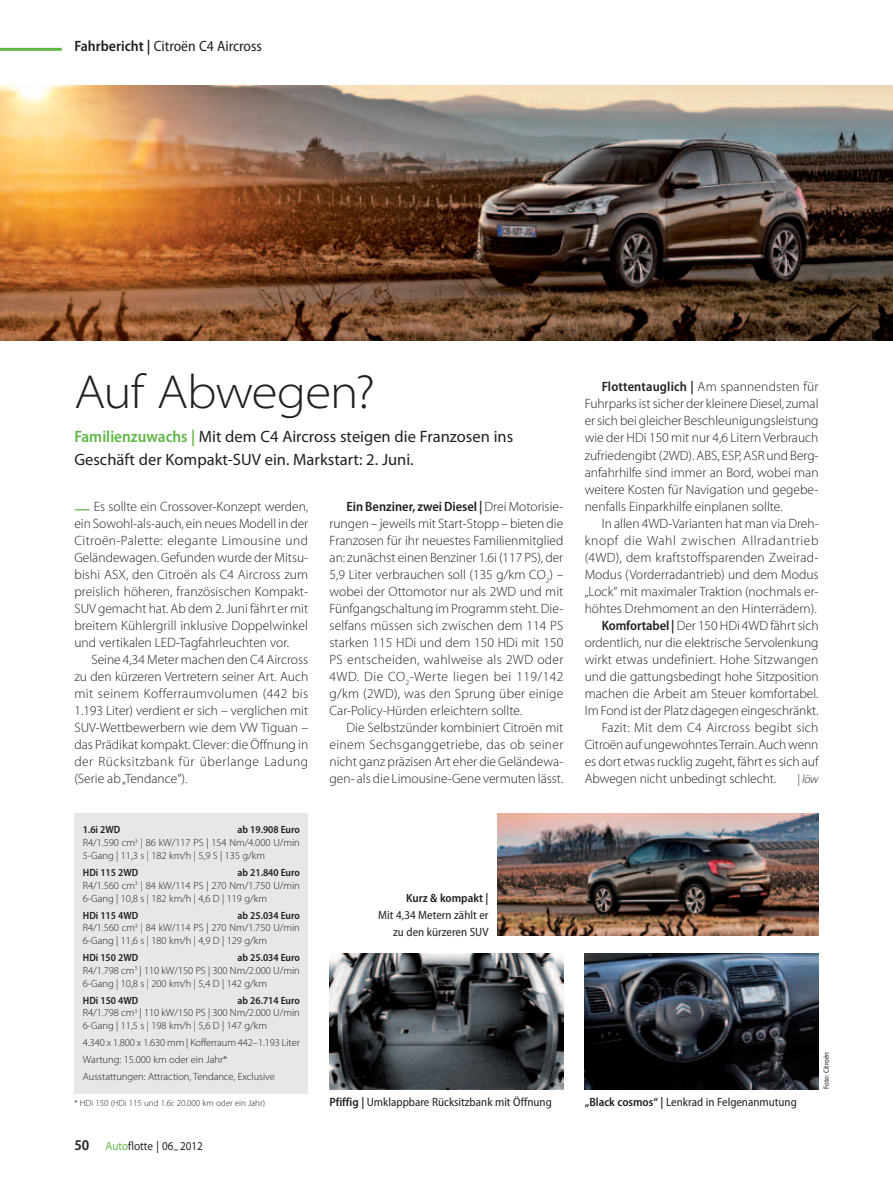
<style>
.page{position:relative;width:893px;height:1187px;background:#fff}
.page>*{position:absolute;margin:0;border:0;box-sizing:border-box;transform-origin:0 0}
.t1{font:300 semi-expanded 48px "Myriad Pro";letter-spacing:-.02em;color:#231f20}
.t2{font:16.5px/22.5px "Myriad Pro";color:#231f20}
.t3{font:semi-condensed 15px "Myriad Pro";color:#231f20}
.t4{font:300 13.5px/17px "Myriad Pro";color:#231f20;text-align:justify}
.t5{font:300 13.5px "Myriad Pro";letter-spacing:.02em;color:#231f20}
.t6{font:300 13.5px "Myriad Pro";letter-spacing:.045em;color:#231f20}
.t7{font:300 13.5px "Myriad Pro";letter-spacing:.025em;color:#231f20}
.t8{font:semi-condensed 12px/17px "Myriad Pro";color:#231f20;text-align:right}
.t9{font:semi-expanded 12px "Myriad Pro";color:#231f20;scale:.85 1}
.t10{font:600 semi-condensed 12px "Myriad Pro";color:#231f20}
.t11{font:italic 300 12px "Myriad Pro";color:#231f20}
.t12{font:300 10.5px/12.8px "Myriad Pro";letter-spacing:-.005em;color:#231f20;text-align:justify}
.t13{font:600 semi-condensed 10.5px "Myriad Pro";letter-spacing:-.005em;color:#231f20}
.t14{font:300 9px "Myriad Pro";color:#231f20}
.t15{font:semi-condensed 7.5px "Myriad Pro";color:#231f20}
.s1{font-weight:600}
.s2{font-weight:600;font-stretch:semi-condensed;color:#60b745}
.s3{font-weight:600;font-stretch:semi-condensed}
.s4{font-weight:600;font-size:15.75px;color:#60b745}
.s5{font-weight:600;font-stretch:semi-condensed;font-size:15px}
.s6{color:#60b745}
</style>
<div class="page">
<div style="left:74px;top:813px;width:234px;height:280px;background:#e6e7e9"></div>
<img style="left:0;top:85px;width:893px;height:255px">
<img style="left:585px;top:953px;width:234px;height:136px">
<img style="left:330px;top:953px;width:233px;height:136px">
<img style="left:497px;top:813px;width:322px;height:122px">
<hr style="left:0;top:48px;width:62px;height:3px;background:#60b745">
<p class="t3" style="left:74px;top:38px;width:189px"><span class="s1">Fahrbericht |</span> Citroën C4 Aircross</p>
<h1 class="t1" style="left:74px;top:365px;width:302px">Auf Abwegen?</h1>
<p class="t2" style="left:74px;top:425px;width:440px"><span class="s2">Familienzuwachs |</span> Mit dem C4 Aircross steigen die Franzosen ins<br>Geschäft der Kompakt-SUV ein. Markstart: 2. Juni.</p>
<p class="t4" style="left:330px;top:497px;width:235px;text-indent:17px"><span class="s3">Ein Benziner, zwei Diesel |</span> Drei Motorisie&shy;rungen – jeweils mit Start-Stopp – bieten die Franzosen für ihr neuestes Familienmitglied an: zunächst einen Benziner 1.6i (117 PS), der 5,9 Liter verbrauchen soll (135 g/km CO<sub>2</sub>) – wobei der Ottomotor nur als 2WD und mit Fünfgangschaltung im Programm steht. Die&shy;selfans müssen sich zwischen dem 114 PS starken 115 HDi und dem 150 HDi mit 150<br>PS entscheiden, wahlweise als 2WD oder 4WD. Die CO<sub>2</sub>-Werte liegen bei 119/142 g/km (2WD), was den Sprung über einige Car-Policy-Hürden erleichtern sollte.</p>
<p class="t4" style="left:330px;top:719px;width:235px;text-indent:17px">Die Selbstzünder kombiniert Citroën mit einem Sechsganggetriebe, das ob seiner nicht ganz präzisen Art eher die Geländewa&shy;gen- als die Limousine-Gene vermuten lässt.</p>
<p class="t4" style="left:74px;top:497px;width:235px"><span class="s4">—</span> Es sollte ein Crossover-Konzept werden, ein Sowohl-als-auch, ein neues Modell in der Citroën-Palette: elegante Limousine und Geländewagen. Gefunden wurde der Mitsu&shy;bishi ASX, den Citroën als C4 Aircross zum preislich höheren, französischen Kompakt-SUV gemacht hat. Ab dem 2. Juni fährt er mit breitem Kühlergrill inklusive Doppelwinkel und vertikalen LED-Tagfahrleuchten vor.</p>
<p class="t4" style="left:74px;top:651px;width:235px;text-indent:17px">Seine 4,34 Meter machen den C4 Aircross zu den kürzeren Vertretern seiner Art. Auch mit seinem Kofferraumvolumen (442 bis 1.193 Liter) verdient er sich – verglichen mit SUV-Wettbewerbern wie dem VW Tiguan – das Prädikat kompakt. Clever: die Öffnung in der Rücksitzbank für überlange Ladung (Serie ab „Tendance“).</p>
<p class="t4" style="left:585px;top:378px;width:235px;text-indent:17px"><span class="s3">Flottentauglich |</span> Am spannendsten für Fuhrparks ist sicher der kleinere Diesel, zumal er sich bei gleicher Beschleunigungsleistung wie der HDi 150 mit nur 4,6 Litern Verbrauch zufriedengibt (2WD). ABS, ESP, ASR und Berg&shy;anfahrhilfe sind immer an Bord, wobei man weitere Kosten für Navigation und gegebe&shy;nenfalls Einparkhilfe einplanen sollte.</p>
<p class="t4" style="left:602px;top:515px;width:219px">In allen 4WD-Varianten hat man via Dreh-</p>
<p class="t6" style="left:585px;top:532px;width:235px">knopf die Wahl zwischen Allradantrieb</p>
<p class="t5" style="left:585px;top:549px;width:235px">(4WD), dem kraftstoffsparenden Zweirad-</p>
<p class="t4" style="left:585px;top:566px;width:235px">Modus (Vorderradantrieb) und dem Modus</p>
<p class="t4" style="left:585px;top:583px;width:235px">„Lock“ mit maximaler Traktion (nochmals er-</p>
<p class="t4" style="left:585px;top:600px;width:233px">höhtes Drehmoment an den Hinterrädern).</p>
<p class="t4" style="left:602px;top:617px;width:218px"><span class="s3">Komfortabel |</span> Der 150 HDi 4WD fährt sich</p>
<p class="t4" style="left:585px;top:634px;width:235px">ordentlich, nur die elektrische Servolenkung</p>
<p class="t4" style="left:585px;top:651px;width:235px">wirkt etwas undefiniert. Hohe Sitzwangen</p>
<p class="t4" style="left:585px;top:668px;width:235px">und die gattungsbedingt hohe Sitzposition</p>
<p class="t4" style="left:585px;top:685px;width:235px">machen die Arbeit am Steuer komfortabel.</p>
<p class="t4" style="left:585px;top:702px;width:235px">Im Fond ist der Platz dagegen eingeschränkt.</p>
<p class="t7" style="left:602px;top:719px;width:218px">Fazit: Mit dem C4 Aircross begibt sich</p>
<p class="t4" style="left:585px;top:736px;width:235px">Citroën auf ungewohntes Terrain. Auch wenn</p>
<p class="t4" style="left:585px;top:753px;width:235px">es dort etwas rucklig zugeht, fährt es sich auf</p>
<p class="t4" style="left:585px;top:770px;width:193px">Abwegen nicht unbedingt schlecht.</p>
<p class="t11" style="left:797px;top:772px;width:23px">| löw</p>
<p class="t12" style="left:83px;top:823px;width:218px;text-indent:155px"><span class="s3">ab 19.908 Euro </span>R4/1.590 cm<sup>3</sup> | 86 kW/117 PS | 154 Nm/4.000 U/min 5-Gang | 11,3 s | 182 km/h | 5,9 S | 135 g/km</p>
<p class="t13" style="left:83px;top:866px;width:57px">HDi 115 2WD</p>
<p class="t13" style="left:83px;top:824px;width:39px">1.6i 2WD</p>
<p class="t12" style="left:83px;top:866px;width:218px;text-indent:155px"><span class="s3">ab 21.840 Euro </span>R4/1.560 cm<sup>3</sup> | 84 kW/114 PS | 270 Nm/1.750 U/min 6-Gang | 10,8 s | 182 km/h | 4,6 D | 119 g/km</p>
<p class="t13" style="left:83px;top:909px;width:57px">HDi 115 4WD</p>
<p class="t12" style="left:83px;top:908px;width:218px;text-indent:155px"><span class="s3">ab 25.034 Euro </span>R4/1.560 cm<sup>3</sup> | 84 kW/114 PS | 270 Nm/1.750 U/min 6-Gang | 11,6 s | 180 km/h | 4,9 D | 129 g/km</p>
<p class="t13" style="left:83px;top:951px;width:57px">HDi 150 2WD</p>
<p class="t12" style="left:83px;top:951px;width:218px;text-indent:155px"><span class="s3">ab 25.034 Euro </span>R4/1.798 cm<sup>3</sup> | 110 kW/150 PS | 300 Nm/2.000 U/min 6-Gang | 10,8 s | 200 km/h | 5,4 D | 142 g/km</p>
<p class="t13" style="left:83px;top:994px;width:57px">HDi 150 4WD</p>
<p class="t12" style="left:83px;top:993px;width:218px;text-indent:155px"><span class="s3">ab 26.714 Euro </span>R4/1.798 cm<sup>3</sup> | 110 kW/150 PS | 300 Nm/2.000 U/min 6-Gang | 11,5 s | 198 km/h | 5,6 D | 147 g/km</p>
<p class="t12" style="left:83px;top:1034px;width:218px;line-height:17px;text-align:left">4.340 x 1.800 x 1.630 mm | Kofferraum 442–1.193 Liter<br>Wartung: 15.000 km oder ein Jahr*<br>Ausstattungen: Attraction, Tendance, Exclusive</p>
<p class="t14" style="left:74px;top:1097px;width:192px">* HDi 150 (HDi 115 und 1.6i: 20.000 km oder ein Jahr)</p>
<p class="t9" style="left:74px;top:1139px;width:152px"><span class="s5">50</span> <span class="s6">Auto</span>flotte | 06– 2012</p>
<p class="t10" style="left:406px;top:891px;width:84px">Kurz &amp; kompakt |</p>
<p class="t8" style="left:378px;top:906px;width:112px">Mit 4,34 Metern zählt er zu den kürzeren SUV</p>
<p class="t8" style="left:330px;top:1093px;width:224px"><span class="s1">Pfiffig |</span> Umklappbare Rücksitzbank mit Öffnung</p>
<p class="t8" style="left:585px;top:1093px;width:214px"><span class="s1">„Black cosmos“ |</span> Lenkrad in Felgenanmutung</p>
<p class="t15" style="left:822px;top:1089px;width:39px;rotate:-90deg">Foto: Citroën</p>
</div>
